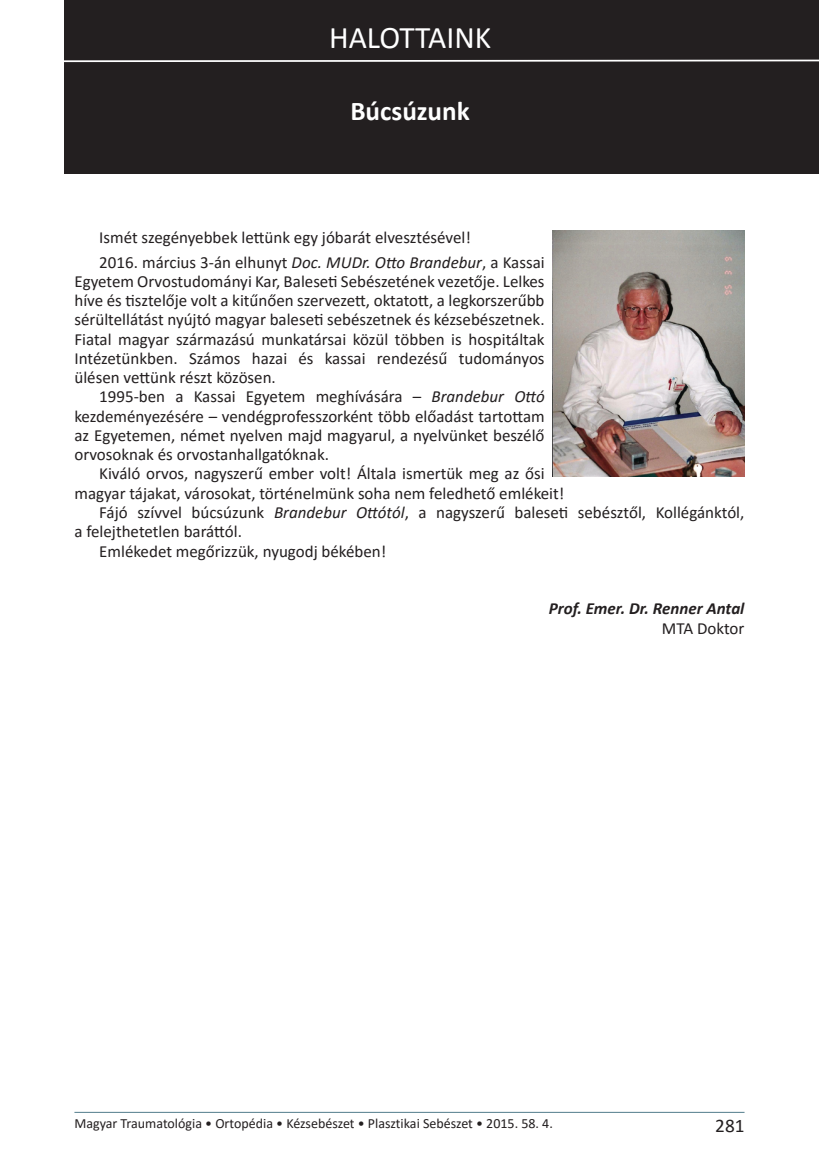
<style>
.page{position:relative;width:819px;height:1176px;background:#fff}
.page>*{position:absolute;margin:0;border:0;box-sizing:border-box;transform-origin:0 0}
.Főcím{font:31.5px "Calibri";color:#fff}
.Cím{font:700 27.12px "Calibri";color:#fff}
.Oldal_alja_cím{font:19.25px "Calibri";color:#231f20}
.t1{font:16.97px/19.2px "Calibri";color:#231f20;text-align:justify}
.t2{font:italic 700 16.97px "Calibri";color:#231f20}
.Oldal_alja_cím-2{font:14px "Calibri";color:#231f20}
.s1{font-style:italic}
</style>
<div class="page">
<div style="left:64px;top:0;width:755px;height:174px;background:#231f20"></div>
<hr style="left:74px;top:1112px;width:670px;height:1px;background:#527d8b">
<svg style="left:64px;top:59px;width:755px;height:4px"></svg>
<img style="left:552px;top:231px;width:192px;height:245px">
<p class="Főcím" style="left:329px;top:16px;width:163px">HALOTTAINK</p>
<p class="Cím" style="left:350px;top:92px;width:121px">Búcsúzunk</p>
<p class="t1" style="left:99px;top:228px;width:373px">Ismét szegényebbek lettünk egy jóbarát elvesztésével!</p>
<p class="t1" style="left:74px;top:252px;width:471px;text-indent:25px">2016. március 3-án elhunyt <span class="s1">Doc. MUDr. Otto Brandebur</span>, a Kassai Egyetem Orvostudományi Kar, Baleseti Sebészetének vezetője. Lelkes híve és tisztelője volt a kitűnően szervezett, oktatott, a legkorszerűbb sérültellátást nyújtó magyar baleseti sebészetnek és kézsebészetnek.<br>Fiatal magyar származású munkatársai közül többen is hospitáltak Intézetünkben. Számos hazai és kassai rendezésű tudományos ülésen vettünk részt közösen.</p>
<p class="t1" style="left:74px;top:387px;width:471px;text-indent:25px">1995-ben a Kassai Egyetem meghívására – <span class="s1">Brandebur Ottó </span>kezdeményezésére – vendégprofesszorként több előadást tartottam az Egyetemen, német nyelven majd magyarul, a nyelvünket beszélő orvosoknak és orvostanhallgatóknak.</p>
<p class="t1" style="left:74px;top:464px;width:491px;text-align:center">Kiváló orvos, nagyszerű ember volt! Általa ismertük meg az ősi magyar tájakat, városokat, történelmünk soha nem feledhető emlékeit!</p>
<p class="t1" style="left:74px;top:502px;width:671px;text-indent:25px">Fájó szívvel búcsúzunk <span class="s1">Brandebur Ottótól</span>, a nagyszerű baleseti sebésztől, Kollégánktól, a felejthetetlen baráttól.</p>
<p class="t1" style="left:99px;top:541px;width:288px">Emlékedet megőrizzük, nyugodj békében!</p>
<p class="t2" style="left:548px;top:596px;width:197px">Prof. Emer. Dr. Renner Antal</p>
<p class="t1" style="left:662px;top:618px;width:84px">MTA Doktor</p>
<p class="Oldal_alja_cím-2" style="left:74px;top:1113px;width:480px">Magyar Traumatológia • Ortopédia • Kézsebészet • Plasztikai Sebészet • 2015. 58. 4.</p>
<p class="Oldal_alja_cím" style="left:715px;top:1112px;width:31px">281</p>
</div>
